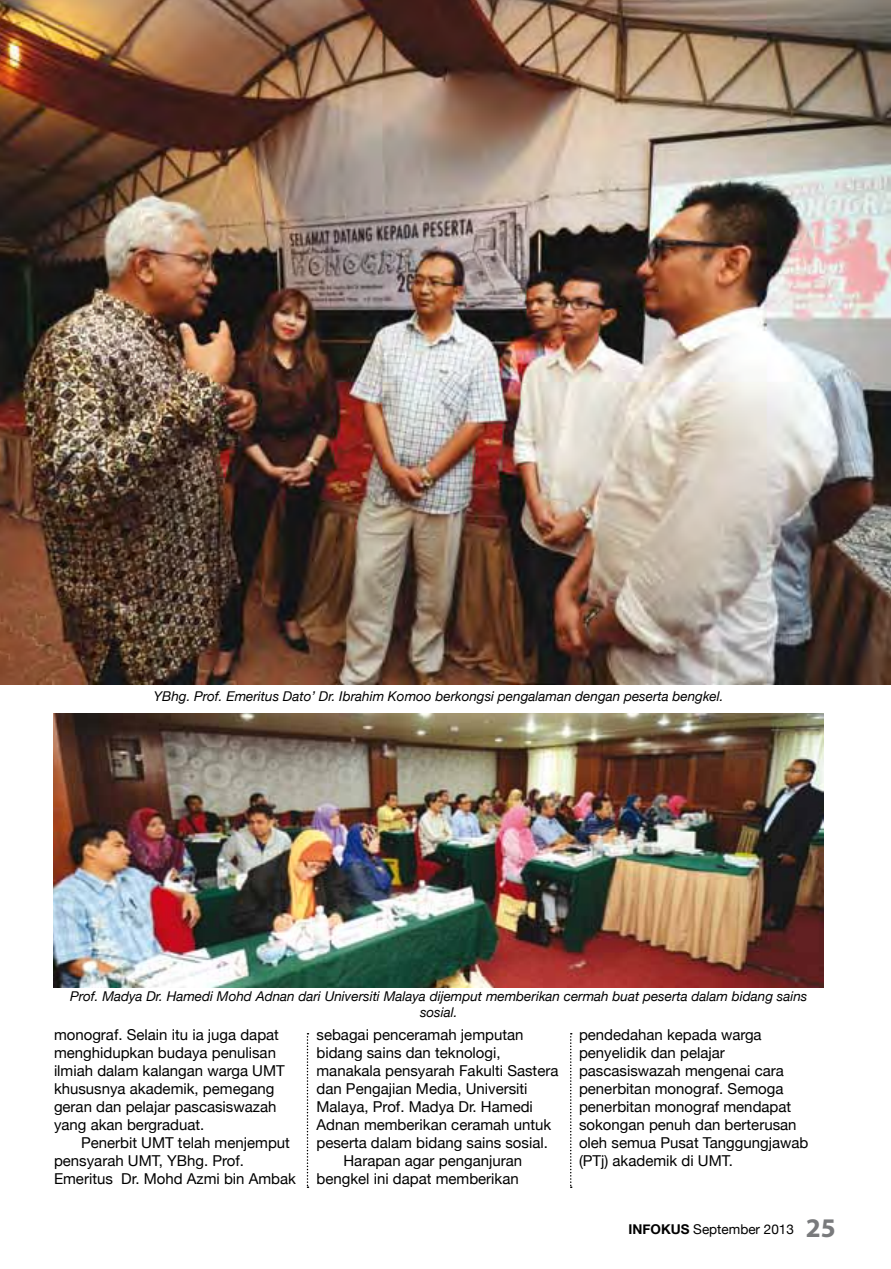
<style>
.page{position:relative;width:891px;height:1269px;background:#fff}
.page>*{position:absolute;margin:0;border:0;box-sizing:border-box;transform-origin:0 0}
.t1{font:15px/18px "Helvetica Neue";color:#000}
.t2{font:italic 13.5px/16.2px "Helvetica Neue";color:#000;text-align:center}
.t3{font:13.5px "Helvetica Neue";color:#000}
.s1{font-weight:700}
.s2{font-family:"Myriad Pro";font-weight:700;font-size:27px;color:#797a7c}
</style>
<div class="page">
<svg style="left:307px;top:1033px;width:2px;height:155px"></svg>
<svg style="left:570px;top:1033px;width:2px;height:155px"></svg>
<img style="left:53px;top:713px;width:771px;height:275px">
<img style="left:0;top:0;width:891px;height:684px">
<p class="t2" style="left:154px;top:688px;width:571px">YBhg. Prof. Emeritus Dato’ Dr. Ibrahim Komoo berkongsi pengalaman dengan peserta bengkel.</p>
<p class="t2" style="left:70px;top:987px;width:739px">Prof. Madya Dr. Hamedi Mohd Adnan dari Universiti Malaya dijemput memberikan cermah buat peserta dalam bidang sains sosial.</p>
<p class="t1" style="left:54px;top:1025px;width:232px">monograf. Selain itu ia juga dapat menghidupkan budaya penulisan ilmiah dalam kalangan warga UMT khususnya akademik, pemegang geran dan pelajar pascasiswazah yang akan bergraduat.</p>
<p class="t1" style="left:54px;top:1133px;width:244px;text-indent:27px">Penerbit UMT telah menjemput pensyarah UMT, YBhg. Prof.<br>Emeritus Dr. Mohd Azmi bin Ambak</p>
<p class="t1" style="left:316px;top:1025px;width:209px">sebagai penceramah jemputan</p>
<p class="t1" style="left:316px;top:1043px;width:186px">bidang sains dan teknologi,</p>
<p class="t1" style="left:316px;top:1061px;width:243px">manakala pensyarah Fakulti Sastera</p>
<p class="t1" style="left:316px;top:1079px;width:213px">dan Pengajian Media, Universiti</p>
<p class="t1" style="left:316px;top:1097px;width:218px">Malaya, Prof. Madya Dr. Hamedi</p>
<p class="t1" style="left:316px;top:1115px;width:236px">Adnan memberikan ceramah untuk</p>
<p class="t1" style="left:316px;top:1133px;width:233px">peserta dalam bidang sains sosial.</p>
<p class="t1" style="left:344px;top:1151px;width:180px">Harapan agar penganjuran</p>
<p class="t1" style="left:316px;top:1169px;width:204px">bengkel ini dapat memberikan</p>
<p class="t1" style="left:579px;top:1025px;width:231px">pendedahan kepada warga penyelidik dan pelajar pascasiswazah mengenai cara penerbitan monograf. Semoga penerbitan monograf mendapat sokongan penuh dan berterusan oleh semua Pusat Tanggungjawab (PTj) akademik di UMT.</p>
<p class="t3" style="left:629px;top:1218px;width:209px"><span class="s1">INFOKUS</span> September 2013 <span class="s2">25</span></p>
</div>
